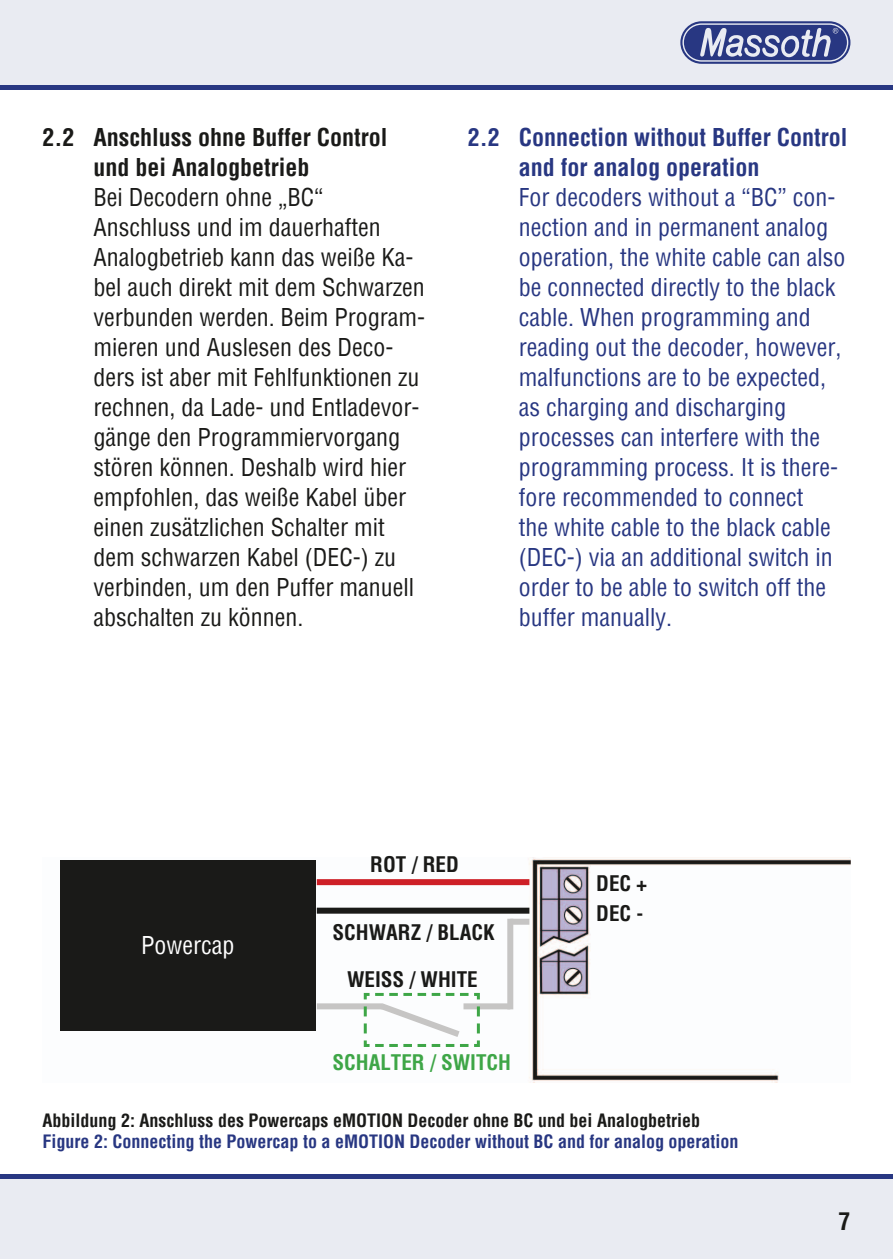
<style>
.page{position:relative;width:893px;height:1259px;background:#fff}
.page>*{position:absolute;margin:0;border:0;box-sizing:border-box;transform-origin:0 0}
.t1{font:condensed 24px/30px "Helvetica";color:#283782}
.t2{font:condensed 24px/30px "Helvetica";color:#1a1a18}
.t3{font:700 condensed 24px/30px "Helvetica";color:#283782}
.t4{font:700 condensed 24px/30px "Helvetica";color:#1a1a18}
.t5{font:condensed 24px "Helvetica";color:#fff}
.t6{font:700 condensed 21px/29.7px "Helvetica";color:#1a1a18}
.t7{font:700 condensed 21px "Helvetica";color:#3ea647}
.t8{font:700 condensed 18px "Helvetica";color:#283782}
.t9{font:700 condensed 18px "Helvetica";color:#1a1a18}
</style>
<div class="page">
<div style="left:0;top:1174px;width:893px;height:85px;background:#e9ebf2"></div>
<div style="left:0;top:0;width:893px;height:85px;background:#e9ebf2"></div>
<svg style="left:680px;top:21px;width:170px;height:43px"></svg>
<hr style="left:0;top:85px;width:893px;height:4px;background:#283782">
<hr style="left:0;top:1174px;width:893px;height:4px;background:#283782">
<img style="left:60px;top:857px;width:790px;height:225px">
<div style="left:60px;top:860px;width:255px;height:170px;background:#1a1a18"></div>
<div style="left:317px;top:879px;width:212px;height:6px;background:#ce2027"></div>
<div style="left:317px;top:907px;width:212px;height:6px;background:#1a1a18"></div>
<div style="left:317px;top:1003px;width:66px;height:6px;background:#c6c5c4"></div>
<div style="left:463px;top:1003px;width:47px;height:6px;background:#c6c5c4"></div>
<div style="left:507px;top:918px;width:6px;height:91px;background:#c6c5c4"></div>
<div style="left:510px;top:918px;width:19px;height:6px;background:#c6c5c4"></div>
<svg style="left:362px;top:991px;width:119px;height:57px"></svg>
<p class="t4" style="left:94px;top:122px;width:295px;text-indent:-51px">2.2 Anschluss ohne Buffer Control und bei Analogbetrieb</p>
<p class="t2" style="left:94px;top:181px;width:333px">Bei Decodern ohne „BC“<br>Anschluss und im dauerhaften<br>Analogbetrieb kann das weiße Ka&shy;bel auch direkt mit dem Schwarzen verbunden werden. Beim Program&shy;mieren und Auslesen des Deco&shy;ders ist aber mit Fehlfunktionen zu rechnen, da Lade- und Entladevor&shy;gänge den Programmiervorgang stören können. Deshalb wird hier empfohlen, das weiße Kabel über einen zusätzlichen Schalter mit dem schwarzen Kabel (DEC-) zu verbinden, um den Puffer manuell abschalten zu können.</p>
<p class="t3" style="left:519px;top:122px;width:330px;text-indent:-51px">2.2 Connection without Buffer Control and for analog operation</p>
<p class="t1" style="left:519px;top:181px;width:328px">For decoders without a “BC” con&shy;nection and in permanent analog operation, the white cable can also be connected directly to the black cable. When programming and reading out the decoder, however, malfunctions are to be expected, as charging and discharging processes can interfere with the programming process. It is there&shy;fore recommended to connect<br>the white cable to the black cable (DEC-) via an additional switch in order to be able to switch off the buffer manually.</p>
<p class="t6" style="left:370px;top:850px;width:90px">ROT / RED</p>
<p class="t6" style="left:596px;top:868px;width:52px">DEC +<br>DEC -</p>
<p class="t5" style="left:141px;top:929px;width:95px">Powercap</p>
<p class="t6" style="left:333px;top:918px;width:164px">SCHWARZ / BLACK</p>
<p class="t6" style="left:347px;top:964px;width:132px">WEISS / WHITE</p>
<p class="t7" style="left:333px;top:1048px;width:180px">SCHALTER / SWITCH</p>
<p class="t9" style="left:43px;top:1108px;width:659px">Abbildung 2: Anschluss des Powercaps eMOTION Decoder ohne BC und bei Analogbetrieb</p>
<p class="t8" style="left:43px;top:1130px;width:698px">Figure 2: Connecting the Powercap to a eMOTION Decoder without BC and for analog operation</p>
<p class="t4" style="left:838px;top:1205px;width:13px">7</p>
</div>
